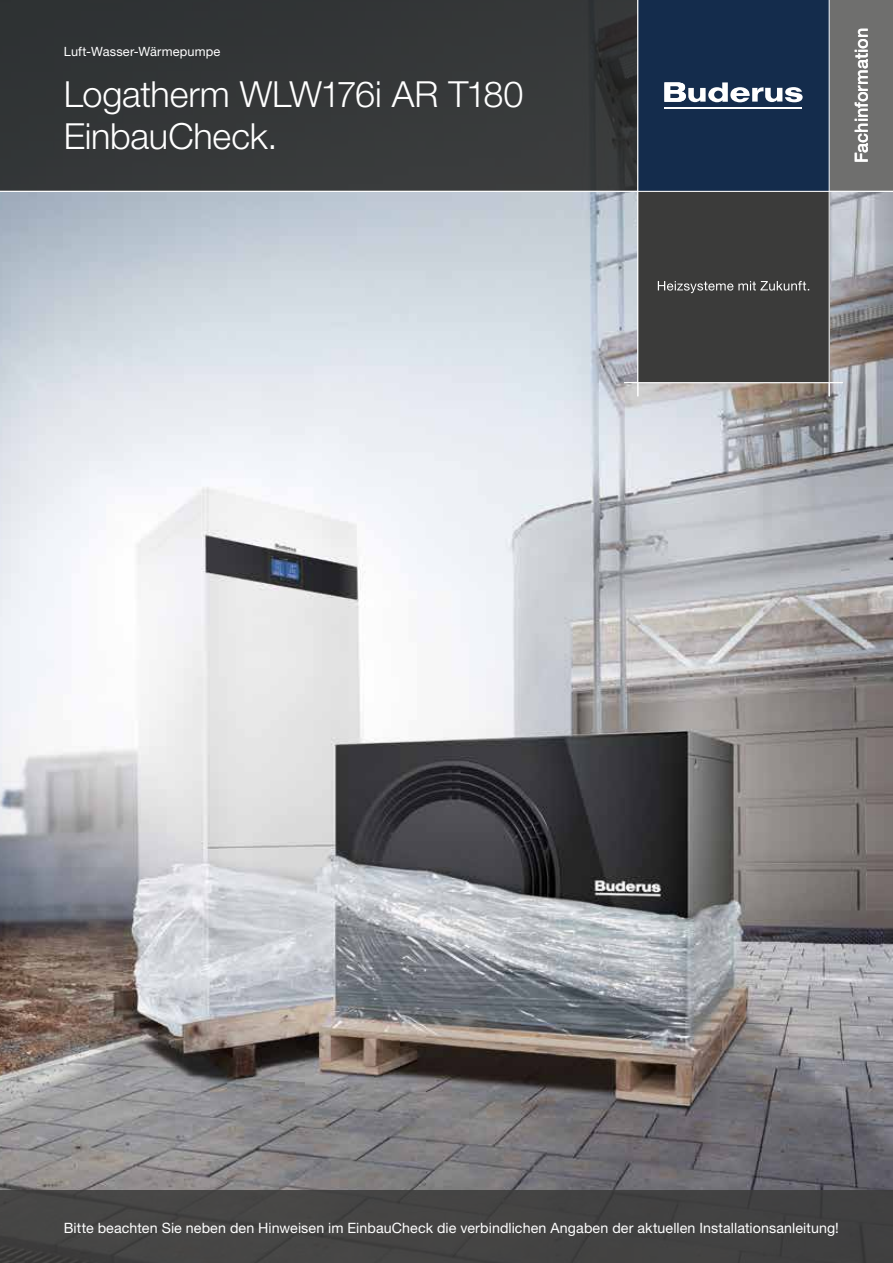
<style>
.page{position:relative;width:893px;height:1263px;background:#fff}
.page>*{position:absolute;margin:0;border:0;box-sizing:border-box;transform-origin:0 0}
.t1{font:300 36px/42px "Helvetica Neue LT Pro";letter-spacing:-.005em;color:#fff}
.t2{font:500 18px "Helvetica Neue LT Pro";color:#fff}
.t3{font:14.25px "Helvetica Neue LT Pro";letter-spacing:.005em;color:#fff}
.t4{font:12.75px "Helvetica Neue LT Pro";letter-spacing:.015em;color:#fff}
</style>
<div class="page">
<img style="left:0;top:192px;width:893px;height:999px">
<div style="left:0;top:1191px;width:893px;height:72px;background:#444343"></div>
<div style="left:0;top:0;width:829px;height:191px;background:#353738"></div>
<div style="left:823px;top:0;width:70px;height:191px;background:#6f6f6e"></div>
<div style="left:638px;top:0;width:191px;height:191px;background:#142c4c"></div>
<div style="left:638px;top:191px;width:191px;height:192px;background:#3b3b3a"></div>
<svg style="left:658px;top:281px;width:151px;height:12px"></svg>
<hr style="left:637px;top:0;width:1px;height:396px;background:#fff">
<hr style="left:829px;top:0;width:1px;height:396px;background:#fff">
<hr style="left:0;top:191px;width:893px;height:1px;background:#fff">
<hr style="left:624px;top:382px;width:219px;height:1px;background:#fff">
<hr style="left:664px;top:107px;width:138px;height:2px;background:#fff">
<svg style="left:664px;top:82px;width:139px;height:20px"></svg>
<p class="t4" style="left:64px;top:44px;width:158px">Luft-Wasser-Wärmepumpe</p>
<h1 class="t1" style="left:64px;top:72px;width:461px">Logatherm WLW176i AR T180<br>EinbauCheck.</h1>
<p class="t2" style="left:850px;top:163px;width:136px;rotate:-90deg">Fachinformation</p>
<p class="t3" style="left:64px;top:1219px;width:777px">Bitte beachten Sie neben den Hinweisen im EinbauCheck die verbindlichen Angaben der aktuellen Installationsanleitung!</p>
</div>
